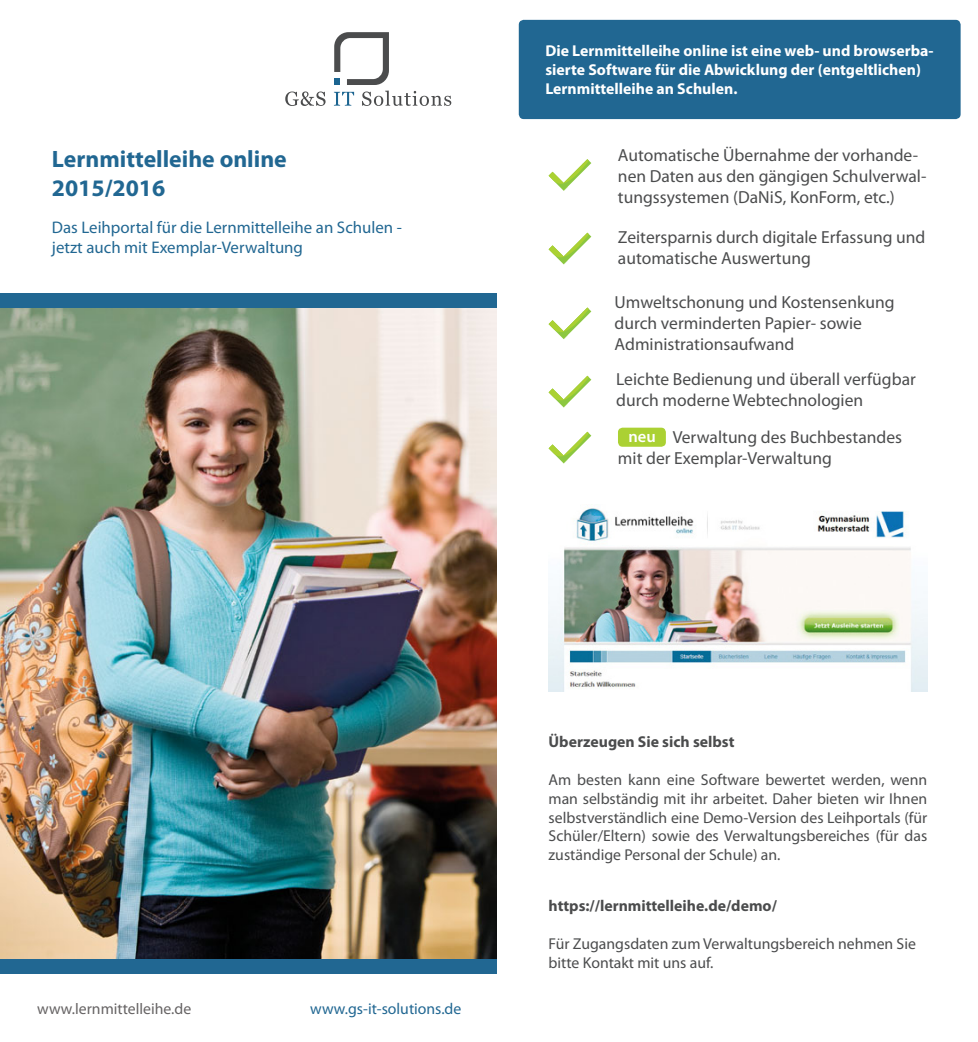
<style>
.page{position:relative;width:978px;height:1042px;background:#fff}
.page>*{position:absolute;margin:0;border:0;box-sizing:border-box;transform-origin:0 0}
.t1{font:700 23.8px/28.5px "Myriad Pro";color:#216792}
.t2{font:17.5px/21px "Myriad Pro";color:#4b4c4d}
.t3{font:16.8px "Myriad Pro";color:#216792}
.t4{font:600 16.45px "Myriad Pro";color:#fff}
.t5{font:15.75px/18.9px "Myriad Pro";color:#4b4c4d;text-align:justify}
.t6{font:700 15.75px/18.9px "Myriad Pro";color:#fff}
.t7{font:700 15.75px "Myriad Pro";color:#4b4c4d}
.t8{font:15.75px "Myriad Pro";color:#231f20}
.t9{font:15.75px "Myriad Pro";color:#216792}
</style>
<div class="page">
<div style="left:518px;top:20px;width:442px;height:99px;background:#216792;border-radius:5px"></div>
<img style="left:548px;top:508px;width:379px;height:184px">
<div style="left:618px;top:428px;width:47px;height:19px;background:#abd133;border-radius:5px"></div>
<svg style="left:548px;top:233px;width:43px;height:32px"></svg>
<svg style="left:548px;top:159px;width:43px;height:32px"></svg>
<svg style="left:548px;top:307px;width:43px;height:32px"></svg>
<svg style="left:548px;top:376px;width:43px;height:32px"></svg>
<svg style="left:548px;top:432px;width:43px;height:32px"></svg>
<img style="left:0;top:308px;width:496px;height:650px">
<svg style="left:334px;top:32px;width:55px;height:53px"></svg>
<svg style="left:362px;top:91px;width:89px;height:15px"></svg>
<svg style="left:334px;top:92px;width:20px;height:14px"></svg>
<svg style="left:285px;top:91px;width:40px;height:15px"></svg>
<div style="left:0;top:958px;width:496px;height:15px;background:#216792"></div>
<div style="left:0;top:293px;width:496px;height:15px;background:#216792"></div>
<p class="t1" style="left:52px;top:144px;width:236px">Lernmittelleihe online<br>2015/2016</p>
<p class="t3" style="left:52px;top:217px;width:351px">Das Leihportal für die Lernmittelleihe an Schulen -</p>
<p class="t3" style="left:52px;top:237px;width:252px">jetzt auch mit Exemplar-Verwaltung</p>
<p class="t6" style="left:545px;top:41px;width:389px">Die Lernmittelleihe online ist eine web- und browserba&shy;sierte Software für die Abwicklung der (entgeltlichen)<br>Lernmittelleihe an Schulen.</p>
<p class="t2" style="left:618px;top:144px;width:310px">Automatische Übernahme der vorhande&shy;nen Daten aus den gängigen Schulverwal&shy;tungssystemen (DaNiS, KonForm, etc.)</p>
<p class="t2" style="left:618px;top:226px;width:309px">Zeitersparnis durch digitale Erfassung und</p>
<p class="t2" style="left:618px;top:247px;width:194px">automatische Auswertung</p>
<p class="t2" style="left:614px;top:291px;width:281px">Umweltschonung und Kostensenkung</p>
<p class="t2" style="left:614px;top:312px;width:249px">durch verminderten Papier- sowie</p>
<p class="t2" style="left:614px;top:333px;width:181px">Administrationsaufwand</p>
<p class="t2" style="left:616px;top:368px;width:301px">Leichte Bedienung und überall verfügbar</p>
<p class="t2" style="left:616px;top:389px;width:248px">durch moderne Webtechnologien</p>
<p class="t4" style="left:628px;top:426px;width:29px">neu</p>
<p class="t2" style="left:672px;top:426px;width:231px">Verwaltung des Buchbestandes</p>
<p class="t2" style="left:618px;top:447px;width:215px">mit der Exemplar-Verwaltung</p>
<p class="t8" style="left:37px;top:999px;width:155px">www.lernmittelleihe.de</p>
<p class="t9" style="left:310px;top:999px;width:152px">www.gs-it-solutions.de</p>
<p class="t7" style="left:548px;top:731px;width:187px">Überzeugen Sie sich selbst</p>
<p class="t5" style="left:548px;top:770px;width:380px">Am besten kann eine Software bewertet werden, wenn man selbständig mit ihr arbeitet. Daher bieten wir Ihnen selbstverständlich eine Demo-Version des Leihportals (für Schüler/Eltern) sowie des Verwaltungsbereiches (für das zuständige Personal der Schule) an.</p>
<p class="t7" style="left:548px;top:895px;width:230px">https://lernmittelleihe.de/demo/</p>
<p class="t5" style="left:548px;top:934px;width:369px">Für Zugangsdaten zum Verwaltungsbereich nehmen Sie</p>
<p class="t5" style="left:548px;top:953px;width:166px">bitte Kontakt mit uns auf.</p>
</div>
